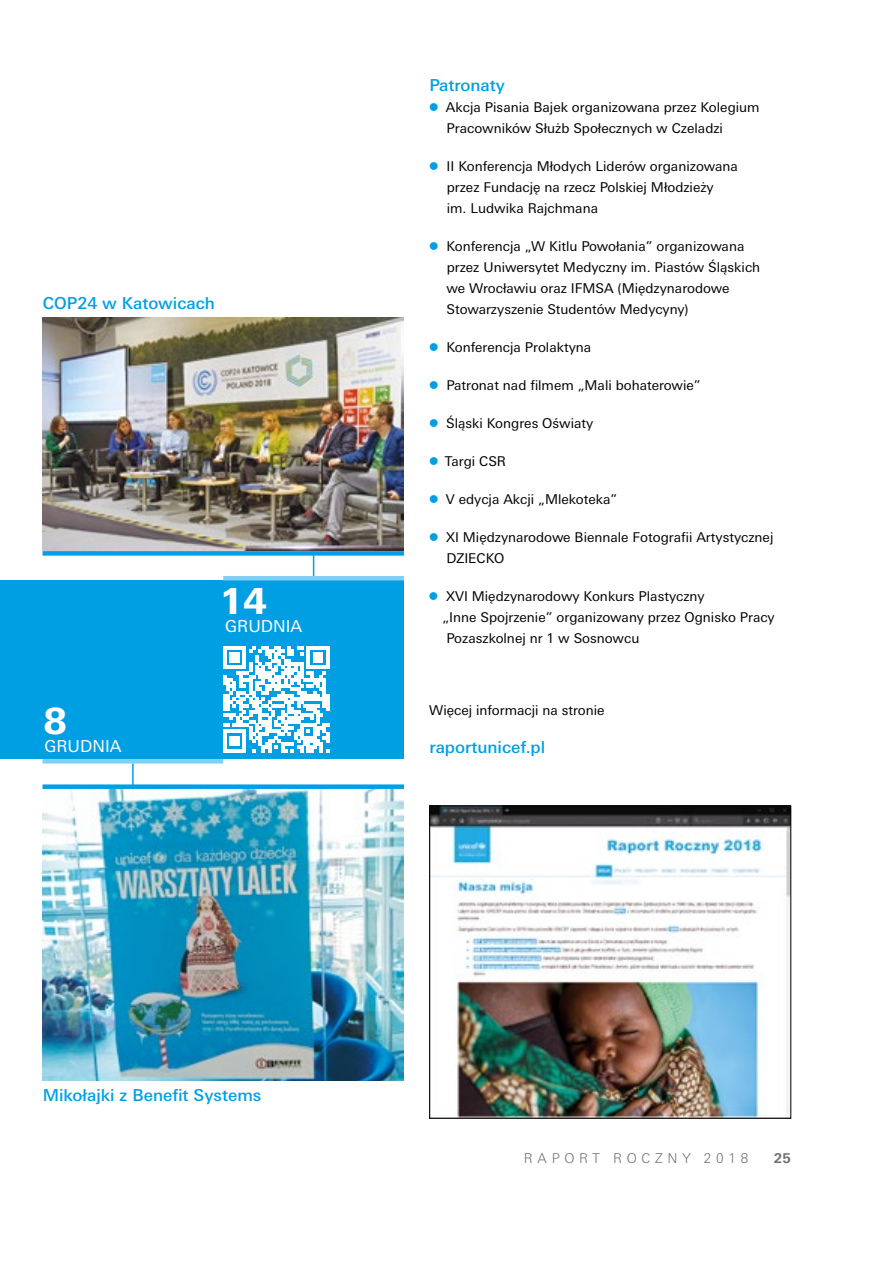
<style>
.page{position:relative;width:893px;height:1263px;background:#fff}
.page>*{position:absolute;margin:0;border:0;box-sizing:border-box;transform-origin:0 0}
.t1{font:800 36px "Univers Next Pro";color:#fff}
.t2{font:500 16.5px "Univers Next Pro";color:#009fe3}
.t3{font:16.5px "Univers Next Pro";color:#fff}
.t4{font:13.5px/21px "Univers Next Pro";color:#000}
.t5{font:300 13.5px "Univers Next Pro";letter-spacing:.35em;color:#706f6f}
.t6{font:700 13.5px "Univers Next Pro";color:#706f6f}
</style>
<div class="page">
<div style="left:0;top:580px;width:404px;height:179px;background:#009fe3"></div>
<img style="left:43px;top:789px;width:361px;height:291px">
<img style="left:43px;top:318px;width:361px;height:233px">
<img style="left:431px;top:808px;width:358px;height:308px">
<div style="left:429px;top:806px;width:362px;height:312px;border:1px solid #000"></div>
<svg style="left:223px;top:646px;width:106px;height:106px"></svg>
<hr style="left:132px;top:763px;width:2px;height:24px;background:#009fe3">
<svg style="left:313px;top:556px;width:1px;height:20px"></svg>
<div style="left:43px;top:551px;width:361px;height:5px;background:#009fe3"></div>
<hr style="left:223px;top:576px;width:181px;height:4px;background:#80cff5">
<hr style="left:43px;top:759px;width:180px;height:4px;background:#80cff5">
<div style="left:43px;top:784px;width:361px;height:5px;background:#009fe3"></div>
<p class="t2" style="left:43px;top:293px;width:174px">COP24 w Katowicach</p>
<h1 class="t1" style="left:44px;top:699px;width:25px">8</h1>
<p class="t3" style="left:44px;top:737px;width:79px">GRUDNIA</p>
<h1 class="t1" style="left:220px;top:580px;width:49px">14</h1>
<p class="t3" style="left:225px;top:617px;width:79px">GRUDNIA</p>
<p class="t2" style="left:429px;top:76px;width:77px">Patronaty</p>
<p class="t4" style="left:446px;top:97px;width:315px">Akcja Pisania Bajek organizowana przez Kolegium<br>Pracowników Służb Społecznych w Czeladzi</p>
<p class="t4" style="left:447px;top:156px;width:293px">II Konferencja Młodych Liderów organizowana przez Fundację na rzecz Polskiej Młodzieży<br>im. Ludwika Rajchmana</p>
<p class="t4" style="left:446px;top:236px;width:315px">Konferencja „W Kitlu Powołania” organizowana przez Uniwersytet Medyczny im. Piastów Śląskich we Wrocławiu oraz IFMSA (Międzynarodowe Stowarzyszenie Studentów Medycyny)</p>
<p class="t4" style="left:446px;top:337px;width:146px">Konferencja Prolaktyna</p>
<p class="t4" style="left:446px;top:375px;width:256px">Patronat nad filmem „Mali bohaterowie”</p>
<p class="t4" style="left:446px;top:413px;width:149px">Śląski Kongres Oświaty</p>
<p class="t4" style="left:445px;top:451px;width:63px">Targi CSR</p>
<p class="t4" style="left:446px;top:489px;width:173px">V edycja Akcji „Mlekoteka”</p>
<p class="t4" style="left:446px;top:527px;width:329px">XI Międzynarodowe Biennale Fotografii Artystycznej<br>DZIECKO</p>
<p class="t4" style="left:442px;top:586px;width:334px">XVI Międzynarodowy Konkurs Plastyczny<br>„Inne Spojrzenie” organizowany przez Ognisko Pracy<br>Pozaszkolnej nr 1 w Sosnowcu</p>
<p class="t4" style="left:429px;top:700px;width:177px">Więcej informacji na stronie</p>
<p class="t2" style="left:430px;top:737px;width:117px">raportunicef.pl</p>
<p class="t2" style="left:43px;top:1085px;width:220px">Mikołajki z Benefit Systems</p>
<p class="t5" style="left:524px;top:1150px;width:226px">RAPORT ROCZNY 2018</p>
<p class="t6" style="left:774px;top:1150px;width:18px">25</p>
</div>
